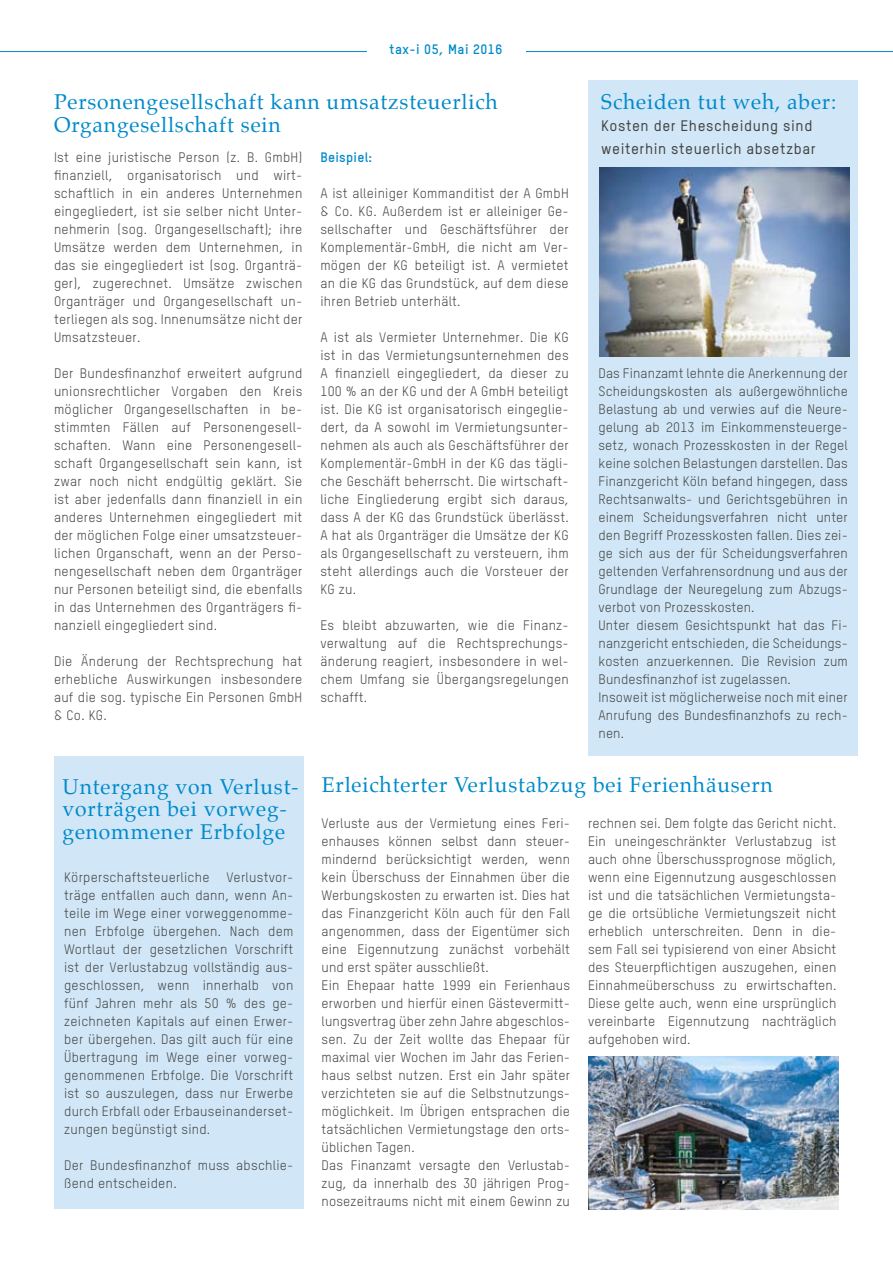
<style>
.page{position:relative;width:893px;height:1263px;background:#fff}
.page>*{position:absolute;margin:0;border:0;box-sizing:border-box;transform-origin:0 0}
.t1{font:21px/22.5px "Palatino";letter-spacing:.04em;color:#008aca}
.t2{font:500 15px/22.5px "TSTAR";letter-spacing:.04em;color:#434342}
.t3{font:13.5px/18px "TSTAR";letter-spacing:.01em;color:#434342;text-align:justify}
.t4{font:700 13.5px "TSTAR";letter-spacing:.03em;color:#008aca}
</style>
<div class="page">
<hr style="left:0;top:51px;width:893px;height:1px;background:#008aca">
<div style="left:367px;top:43px;width:158px;height:33px;background:#fff"></div>
<div style="left:54px;top:756px;width:249px;height:453px;background:#d1e7f7"></div>
<div style="left:589px;top:81px;width:269px;height:675px;background:#d1e7f7"></div>
<img style="left:589px;top:1057px;width:250px;height:152px">
<img style="left:600px;top:167px;width:249px;height:190px">
<p class="t4" style="left:390px;top:41px;width:114px">tax-i 05, Mai 2016</p>
<h1 class="t1" style="left:54px;top:91px;width:445px">Personengesellschaft kann umsatzsteuerlich<br>Organgesellschaft sein</h1>
<p class="t3" style="left:54px;top:148px;width:250px">Ist eine juristische Person (z. B. GmbH) finanziell, organisatorisch und wirt&shy;schaftlich in ein anderes Unternehmen eingegliedert, ist sie selber nicht Unter&shy;nehmerin (sog. Organgesellschaft); ihre Umsätze werden dem Unternehmen, in das sie eingegliedert ist (sog. Organträ&shy;ger), zugerechnet. Umsätze zwischen Organträger und Organgesellschaft un&shy;terliegen als sog. Innenumsätze nicht der Umsatzsteuer.</p>
<p class="t3" style="left:54px;top:364px;width:250px">Der Bundesfinanzhof erweitert aufgrund unionsrechtlicher Vorgaben den Kreis möglicher Organgesellschaften in be&shy;stimmten Fällen auf Personengesell&shy;schaften. Wann eine Personengesell&shy;schaft Organgesellschaft sein kann, ist zwar noch nicht endgültig geklärt. Sie ist aber jedenfalls dann finanziell in ein anderes Unternehmen eingegliedert mit der möglichen Folge einer umsatzsteuer&shy;lichen Organschaft, wenn an der Perso&shy;nengesellschaft neben dem Organträger nur Personen beteiligt sind, die ebenfalls in das Unternehmen des Organträgers fi&shy;nanziell eingegliedert sind.</p>
<p class="t3" style="left:54px;top:652px;width:250px">Die Änderung der Rechtsprechung hat erhebliche Auswirkungen insbesondere auf die sog. typische Ein Personen GmbH &amp; Co. KG.</p>
<p class="t4" style="left:320px;top:149px;width:53px">Beispiel:</p>
<p class="t3" style="left:320px;top:184px;width:250px">A ist alleiniger Kommanditist der A GmbH &amp; Co. KG. Außerdem ist er alleiniger Ge&shy;sellschafter und Geschäftsführer der Komplementär-GmbH, die nicht am Ver&shy;mögen der KG beteiligt ist. A vermietet an die KG das Grundstück, auf dem diese ihren Betrieb unterhält.</p>
<p class="t3" style="left:320px;top:328px;width:250px">A ist als Vermieter Unternehmer. Die KG ist in das Vermietungsunternehmen des A finanziell eingegliedert, da dieser zu 100 % an der KG und der A GmbH beteiligt ist. Die KG ist organisatorisch eingeglie&shy;dert, da A sowohl im Vermietungsunter&shy;nehmen als auch als Geschäftsführer der Komplementär-GmbH in der KG das tägli&shy;che Geschäft beherrscht. Die wirtschaft&shy;liche Eingliederung ergibt sich daraus, dass A der KG das Grundstück überlässt.<br>A hat als Organträger die Umsätze der KG als Organgesellschaft zu versteuern, ihm steht allerdings auch die Vorsteuer der KG zu.</p>
<p class="t3" style="left:320px;top:616px;width:250px">Es bleibt abzuwarten, wie die Finanz&shy;verwaltung auf die Rechtsprechungs&shy;änderung reagiert, insbesondere in wel&shy;chem Umfang sie Übergangsregelungen schafft.</p>
<h1 class="t1" style="left:601px;top:90px;width:237px">Scheiden tut weh, aber:</h1>
<p class="t2" style="left:601px;top:114px;width:216px">Kosten der Ehescheidung sind weiterhin steuerlich absetzbar</p>
<p class="t3" style="left:598px;top:364px;width:251px;text-align:left">Das Finanzamt lehnte die Anerkennung der Scheidungskosten als außergewöhnliche Belastung ab und verwies auf die Neure&shy;gelung ab 2013 im Einkommensteuerge&shy;setz, wonach Prozesskosten in der Regel keine solchen Belastungen darstellen. Das Finanzgericht Köln befand hingegen, dass Rechtsanwalts- und Gerichtsgebühren in einem Scheidungsverfahren nicht unter den Begriff Prozesskosten fallen. Dies zei&shy;ge sich aus der für Scheidungsverfahren geltenden Verfahrensordnung und aus der Grundlage der Neuregelung zum Abzugs&shy;verbot von Prozesskosten.<br>Unter diesem Gesichtspunkt hat das Fi&shy;nanzgericht entschieden, die Scheidungs&shy;kosten anzuerkennen. Die Revision zum Bundesfinanzhof ist zugelassen.<br>Insoweit ist möglicherweise noch mit einer Anrufung des Bundesfinanzhofs zu rech&shy;nen.</p>
<h1 class="t1" style="left:63px;top:775px;width:237px">Untergang von Verlust&shy;vorträgen bei vorweg&shy;genommener Erbfolge</h1>
<p class="t3" style="left:64px;top:868px;width:147px">Körperschaftsteuerliche</p>
<p class="t3" style="left:64px;top:868px;width:231px;text-indent:162px">Verlustvor&shy;träge entfallen auch dann, wenn An&shy;teile im Wege einer vorweggenomme&shy;nen Erbfolge übergehen. Nach dem Wortlaut der gesetzlichen Vorschrift ist der Verlustabzug vollständig aus&shy;geschlossen, wenn innerhalb von fünf Jahren mehr als 50 % des ge&shy;zeichneten Kapitals auf einen Erwer&shy;ber übergehen. Das gilt auch für eine Übertragung im Wege einer vorweg&shy;genommenen Erbfolge. Die Vorschrift ist so auszulegen, dass nur Erwerbe durch Erbfall oder Erbauseinanderset&shy;zungen begünstigt sind.</p>
<p class="t3" style="left:64px;top:1156px;width:231px">Der Bundesfinanzhof muss abschlie&shy;ßend entscheiden.</p>
<h1 class="t1" style="left:322px;top:773px;width:452px">Erleichterter Verlustabzug bei Ferienhäusern</h1>
<p class="t3" style="left:322px;top:814px;width:250px;text-align:left">Verluste aus der Vermietung eines Feri&shy;enhauses können selbst dann steuer&shy;mindernd berücksichtigt werden, wenn kein Überschuss der Einnahmen über die Werbungskosten zu erwarten ist. Dies hat das Finanzgericht Köln auch für den Fall angenommen, dass der Eigentümer sich eine Eigennutzung zunächst vorbehält und erst später ausschließt.<br>Ein Ehepaar hatte 1999 ein Ferienhaus erworben und hierfür einen Gästevermitt&shy;lungsvertrag über zehn Jahre abgeschlos&shy;sen. Zu der Zeit wollte das Ehepaar für maximal vier Wochen im Jahr das Ferien&shy;haus selbst nutzen. Erst ein Jahr später verzichteten sie auf die Selbstnutzungs&shy;möglichkeit. Im Übrigen entsprachen die tatsächlichen Vermietungstage den orts&shy;üblichen Tagen.<br>Das Finanzamt versagte den Verlustab&shy;zug, da innerhalb des 30 jährigen Prog&shy;nosezeitraums nicht mit einem Gewinn zu</p>
<p class="t3" style="left:588px;top:814px;width:250px">rechnen sei. Dem folgte das Gericht nicht.<br>Ein uneingeschränkter Verlustabzug ist auch ohne Überschussprognose möglich, wenn eine Eigennutzung ausgeschlossen ist und die tatsächlichen Vermietungsta&shy;ge die ortsübliche Vermietungszeit nicht erheblich unterschreiten. Denn in die&shy;sem Fall sei typisierend von einer Absicht des Steuerpflichtigen auszugehen, einen Einnahmeüberschuss zu erwirtschaften.<br>Diese gelte auch, wenn eine ursprünglich vereinbarte Eigennutzung nachträglich aufgehoben wird.</p>
</div>
